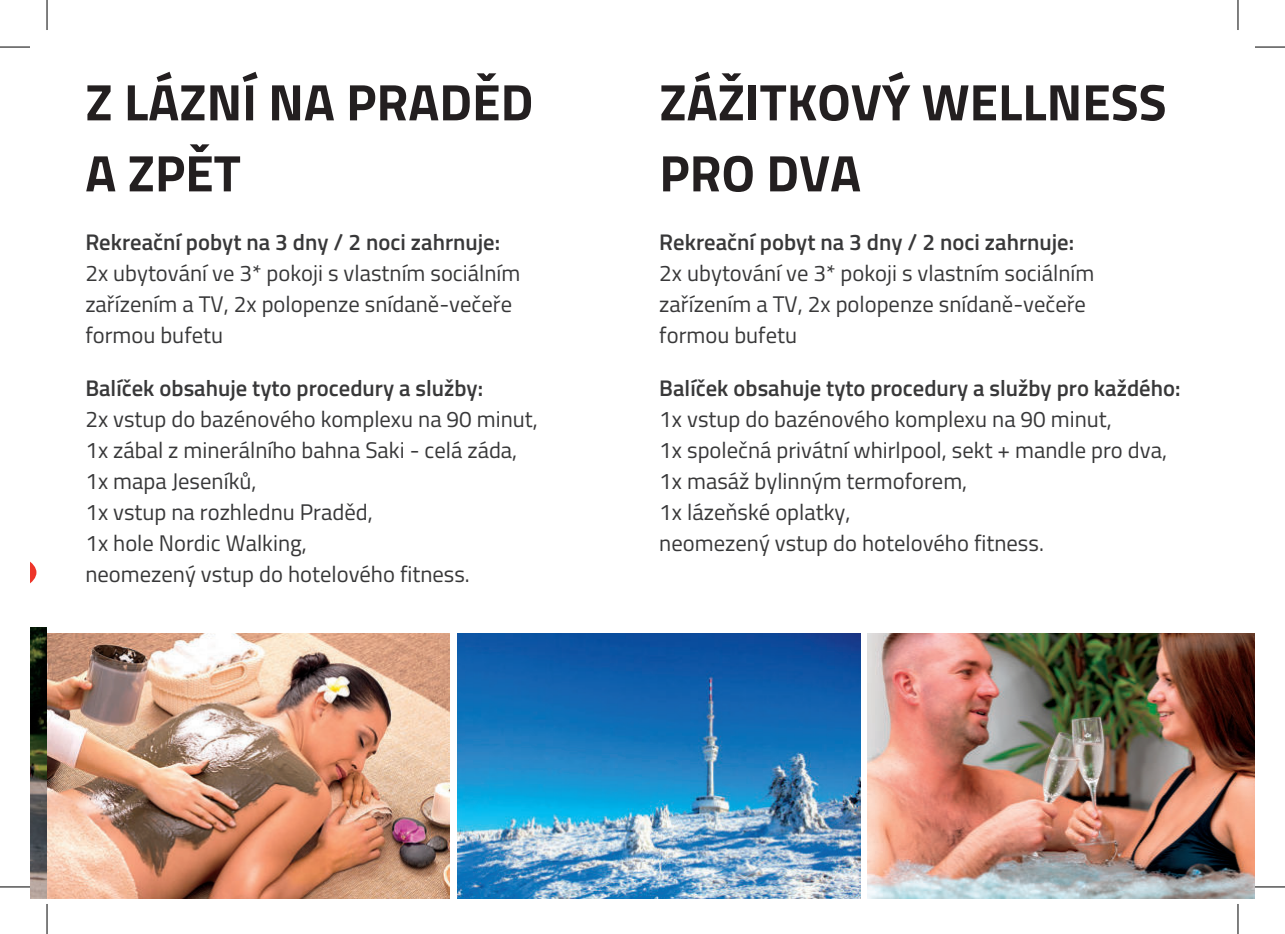
<style>
.page{position:relative;width:1285px;height:934px;background:#fff}
.page>*{position:absolute;margin:0;border:0;box-sizing:border-box;transform-origin:0 0}
.t1{font:700 51.4px/71px "Titillium Web";color:#231f20}
.t2{font:22.6px/30.8px "Titillium Web";color:#383839}
.t3{font:600 22.6px "Titillium Web";color:#383839}
</style>
<div class="page">
<img style="left:30px;top:627px;width:17px;height:270px">
<svg style="left:30px;top:561px;width:6px;height:23px"></svg>
<img style="left:47px;top:633px;width:403px;height:264px">
<img style="left:457px;top:633px;width:403px;height:264px">
<img style="left:868px;top:633px;width:387px;height:264px">
<hr style="left:0;top:47px;width:30px;height:1px;background:#000">
<hr style="left:1255px;top:47px;width:30px;height:1px;background:#000">
<hr style="left:0;top:886px;width:30px;height:1px;background:#000">
<hr style="left:1255px;top:886px;width:30px;height:1px;background:#000">
<hr style="left:47px;top:0;width:1px;height:30px;background:#000">
<hr style="left:47px;top:903px;width:1px;height:30px;background:#000">
<hr style="left:1237px;top:0;width:1px;height:30px;background:#000">
<hr style="left:1237px;top:903px;width:1px;height:30px;background:#000">
<h1 class="t1" style="left:85px;top:67px;width:449px">Z LÁZNÍ NA PRADĚD<br>A ZPĚT</h1>
<p class="t3" style="left:85px;top:225px;width:416px">Rekreační pobyt na 3 dny / 2 noci zahrnuje:</p>
<p class="t2" style="left:85px;top:260px;width:436px">2x ubytování ve 3* pokoji s vlastním sociálním zařízením a TV, 2x polopenze snídaně-večeře formou bufetu</p>
<p class="t3" style="left:85px;top:371px;width:399px">Balíček obsahuje tyto procedury a služby:</p>
<p class="t2" style="left:85px;top:406px;width:454px">2x vstup do bazénového komplexu na 90 minut, 1x zábal z minerálního bahna Saki - celá záda, 1x mapa Jeseníků,<br>1x vstup na rozhlednu Praděd,<br>1x hole Nordic Walking,<br>neomezený vstup do hotelového fitness.</p>
<h1 class="t1" style="left:659px;top:67px;width:509px">ZÁŽITKOVÝ WELLNESS<br>PRO DVA</h1>
<p class="t3" style="left:659px;top:225px;width:416px">Rekreační pobyt na 3 dny / 2 noci zahrnuje:</p>
<p class="t2" style="left:659px;top:260px;width:436px">2x ubytování ve 3* pokoji s vlastním sociálním zařízením a TV, 2x polopenze snídaně-večeře formou bufetu</p>
<p class="t3" style="left:659px;top:371px;width:522px">Balíček obsahuje tyto procedury a služby pro každého:</p>
<p class="t2" style="left:659px;top:406px;width:509px">1x vstup do bazénového komplexu na 90 minut,<br>1x společná privátní whirlpool, sekt + mandle pro dva, 1x masáž bylinným termoforem,<br>1x lázeňské oplatky,<br>neomezený vstup do hotelového fitness.</p>
</div>
